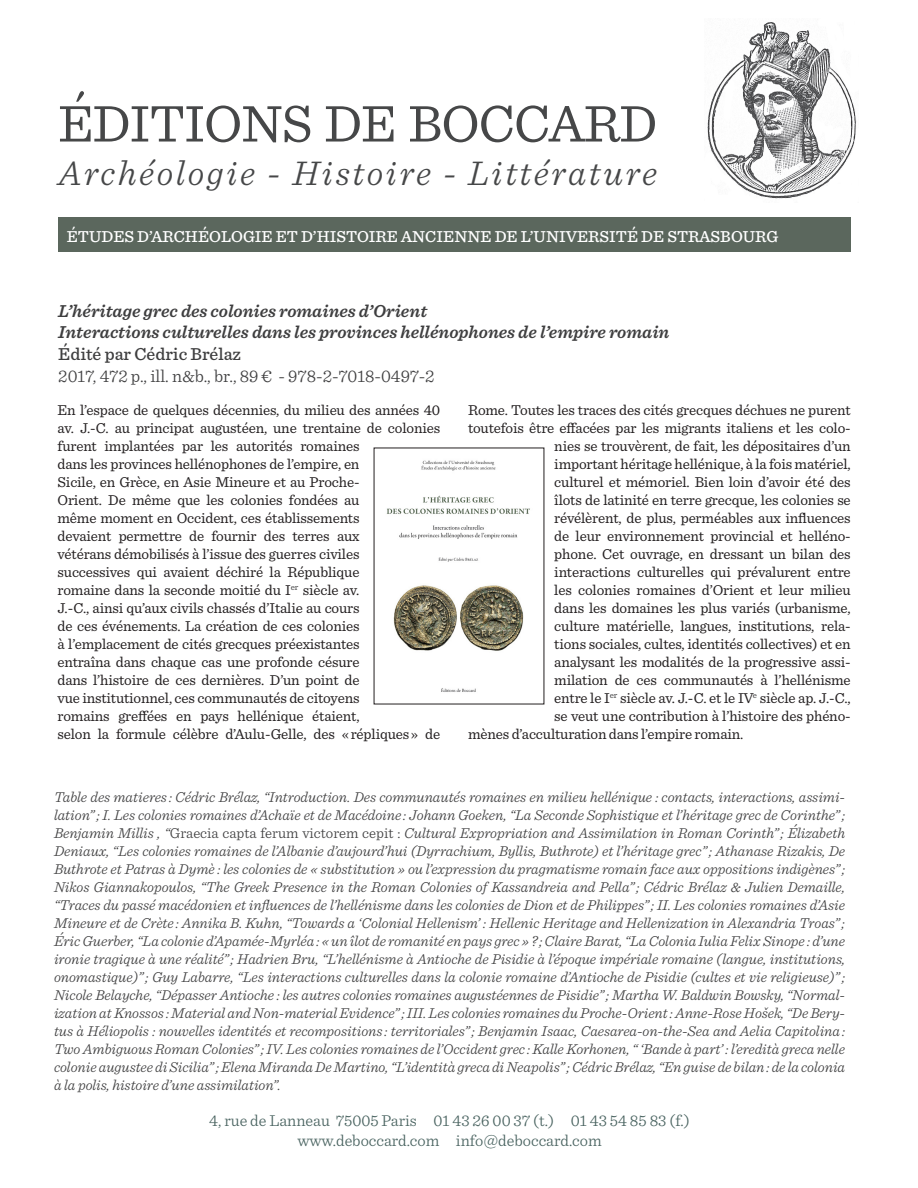
<style>
.page{position:relative;width:918px;height:1188px;background:#fff}
.page>*{position:absolute;margin:0;border:0;box-sizing:border-box;transform-origin:0 0}
.t1{font:54px "Sentinel";letter-spacing:-.02em;color:#464748}
.t2{font:italic 300 36px "Sentinel";letter-spacing:.07em;color:#464748}
.Titre{font:italic 600 18px/21.6px "Sentinel";color:#3e3e3f}
.page_prix_isbn{font:300 18px "Sentinel";color:#3e3e3f}
.t3{font:300 16.5px "Sentinel";color:#48625f}
.t4{font:500 16.5px "Sentinel";color:#fff}
.t5{font:italic 300 15px/18px "Sentinel";color:#3e3e3f;text-align:justify}
.resume{font:15px/18px "Sentinel";letter-spacing:-.01em;color:#231f20}
.s1{font-weight:500;font-style:normal}
.s2{font-style:normal}
</style>
<div class="page">
<img style="left:707px;top:22px;width:150px;height:177px">
<div style="left:58px;top:218px;width:793px;height:34px;background:#5b675d"></div>
<img style="left:386px;top:460px;width:144px;height:232px">
<h1 class="t1" style="left:58px;top:83px;width:601px">ÉDITIONS DE BOCCARD</h1>
<h2 class="t2" style="left:58px;top:146px;width:601px">Archéologie - Histoire - Littérature</h2>
<p class="t4" style="left:67px;top:223px;width:713px">ÉTUDES D’ARCHÉOLOGIE ET D’HISTOIRE ANCIENNE DE L’UNIVERSITÉ DE STRASBOURG</p>
<p class="Titre" style="left:58px;top:299px;width:613px">L’héritage grec des colonies romaines d’Orient<br>Interactions culturelles dans les provinces hellénophones de l’empire romain<br><span class="s1">Édité par Cédric Brélaz</span></p>
<p class="page_prix_isbn" style="left:58px;top:362px;width:378px">2017, 472 p., ill. n&amp;b., br., 89 € - 978-2-7018-0497-2</p>
<p class="resume" style="left:58px;top:400px;width:384px">En l’espace de quelques décennies, du milieu des années 40 av. J.-C. au principat augustéen, une trentaine de colonies furent implantées par les autorités romaines<br>dans les provinces hellénophones de l’empire, en<br>Sicile, en Grèce, en Asie Mineure et au Proche-<br>Orient. De même que les colonies fondées au<br>même moment en Occident, ces établissements<br>devaient permettre de fournir des terres aux<br>vétérans démobilisés à l’issue des guerres civiles<br>successives qui avaient déchiré la République<br>romaine dans la seconde moitié du I<sup>er</sup> siècle av.<br>J.-C., ainsi qu’aux civils chassés d’Italie au cours<br>de ces événements. La création de ces colonies<br>à l’emplacement de cités grecques préexistantes<br>entraîna dans chaque cas une profonde césure<br>dans l’histoire de ces dernières. D’un point de<br>vue institutionnel, ces communautés de citoyens<br>romains greffées en pays hellénique étaient,<br>selon la formule célèbre d’Aulu-Gelle, des « répliques » de</p>
<p class="resume" style="left:468px;top:400px;width:384px">Rome. Toutes les traces des cités grecques déchues ne purent</p>
<p class="resume" style="left:468px;top:418px;width:384px">toutefois être effacées par les migrants italiens et les colo-</p>
<p class="resume" style="left:554px;top:436px;width:298px">nies se trouvèrent, de fait, les dépositaires d’un</p>
<p class="resume" style="left:554px;top:454px;width:298px">important héritage hellénique, à la fois matériel,</p>
<p class="resume" style="left:554px;top:472px;width:298px">culturel et mémoriel. Bien loin d’avoir été des</p>
<p class="resume" style="left:554px;top:490px;width:298px">îlots de latinité en terre grecque, les colonies se</p>
<p class="resume" style="left:554px;top:508px;width:298px">révélèrent, de plus, perméables aux influences</p>
<p class="resume" style="left:554px;top:526px;width:298px">de leur environnement provincial et helléno-</p>
<p class="resume" style="left:554px;top:544px;width:298px">phone. Cet ouvrage, en dressant un bilan des</p>
<p class="resume" style="left:554px;top:562px;width:298px">interactions culturelles qui prévalurent entre</p>
<p class="resume" style="left:554px;top:580px;width:298px">les colonies romaines d’Orient et leur milieu</p>
<p class="resume" style="left:554px;top:598px;width:298px">dans les domaines les plus variés (urbanisme,</p>
<p class="resume" style="left:554px;top:616px;width:298px">culture matérielle, langues, institutions, rela-</p>
<p class="resume" style="left:554px;top:634px;width:298px">tions sociales, cultes, identités collectives) et en</p>
<p class="resume" style="left:554px;top:652px;width:298px">analysant les modalités de la progressive assi-</p>
<p class="resume" style="left:554px;top:670px;width:298px">milation de ces communautés à l’hellénisme</p>
<p class="resume" style="left:554px;top:688px;width:298px">entre le I<sup>er</sup> siècle av. J.-C. et le IV<sup>e</sup> siècle ap. J.-C.,</p>
<p class="resume" style="left:554px;top:706px;width:298px">se veut une contribution à l’histoire des phéno-</p>
<p class="resume" style="left:468px;top:724px;width:277px">mènes d’acculturation dans l’empire romain.</p>
<p class="t5" style="left:54px;top:787px;width:793px">Table des matieres : Cédric Brélaz, “Introduction. Des communautés romaines en milieu hellénique : contacts, interactions, assimi&shy;lation” ; I. Les colonies romaines d’Achaïe et de Macédoine : Johann Goeken, “La Seconde Sophistique et l’héritage grec de Corinthe” ; Benjamin Millis , “<span class="s2">Graecia capta ferum victorem cepit :</span> Cultural Expropriation and Assimilation in Roman Corinth” ; Élizabeth Deniaux, “Les colonies romaines de l’Albanie d’aujourd’hui (Dyrrachium, Byllis, Buthrote) et l’héritage grec” ; Athanase Rizakis, De Buthrote et Patras à Dymè : les colonies de « substitution » ou l’expression du pragmatisme romain face aux oppositions indigènes” ; Nikos Giannakopoulos, “The Greek Presence in the Roman Colonies of Kassandreia and Pella” ; Cédric Brélaz &amp; Julien Demaille, “Traces du passé macédonien et influences de l’hellénisme dans les colonies de Dion et de Philippes” ; II. Les colonies romaines d’Asie Mineure et de Crète : Annika B. Kuhn, “Towards a ‘Colonial Hellenism’ : Hellenic Heritage and Hellenization in Alexandria Troas” ; Éric Guerber, “La colonie d’Apamée-Myrléa : « un îlot de romanité en pays grec » ? ; Claire Barat, “La Colonia Iulia Felix Sinope : d’une ironie tragique à une réalité” ; Hadrien Bru, “L’hellénisme à Antioche de Pisidie à l’époque impériale romaine (langue, institutions, onomastique)” ; Guy Labarre, “Les interactions culturelles dans la colonie romaine d’Antioche de Pisidie (cultes et vie religieuse)” ; Nicole Belayche, “Dépasser Antioche : les autres colonies romaines augustéennes de Pisidie” ; Martha W. Baldwin Bowsky, “Normal&shy;ization at Knossos : Material and Non-material Evidence” ; III. Les colonies romaines du Proche-Orient : Anne-Rose Hošek, “De Bery&shy;tus à Héliopolis : nouvelles identités et recompositions : territoriales” ; Benjamin Isaac, Caesarea-on-the-Sea and Aelia Capitolina :<br>Two Ambiguous Roman Colonies” ; IV. Les colonies romaines de l’Occident grec : Kalle Korhonen, “ ‘Bande à part’ : l’eredità greca nelle colonie augustee di Sicilia” ; Elena Miranda De Martino, “L’identità greca di Neapolis” ; Cédric Brélaz, “En guise de bilan : de la colonia à la polis, histoire d’une assimilation”.</p>
<p class="t3" style="left:209px;top:1109px;width:482px">4, rue de Lanneau 75005 Paris 01 43 26 00 37 (t.) 01 43 54 85 83 (f.)</p>
<p class="t3" style="left:297px;top:1128px;width:306px">www.deboccard.com info@deboccard.com</p>
</div>
